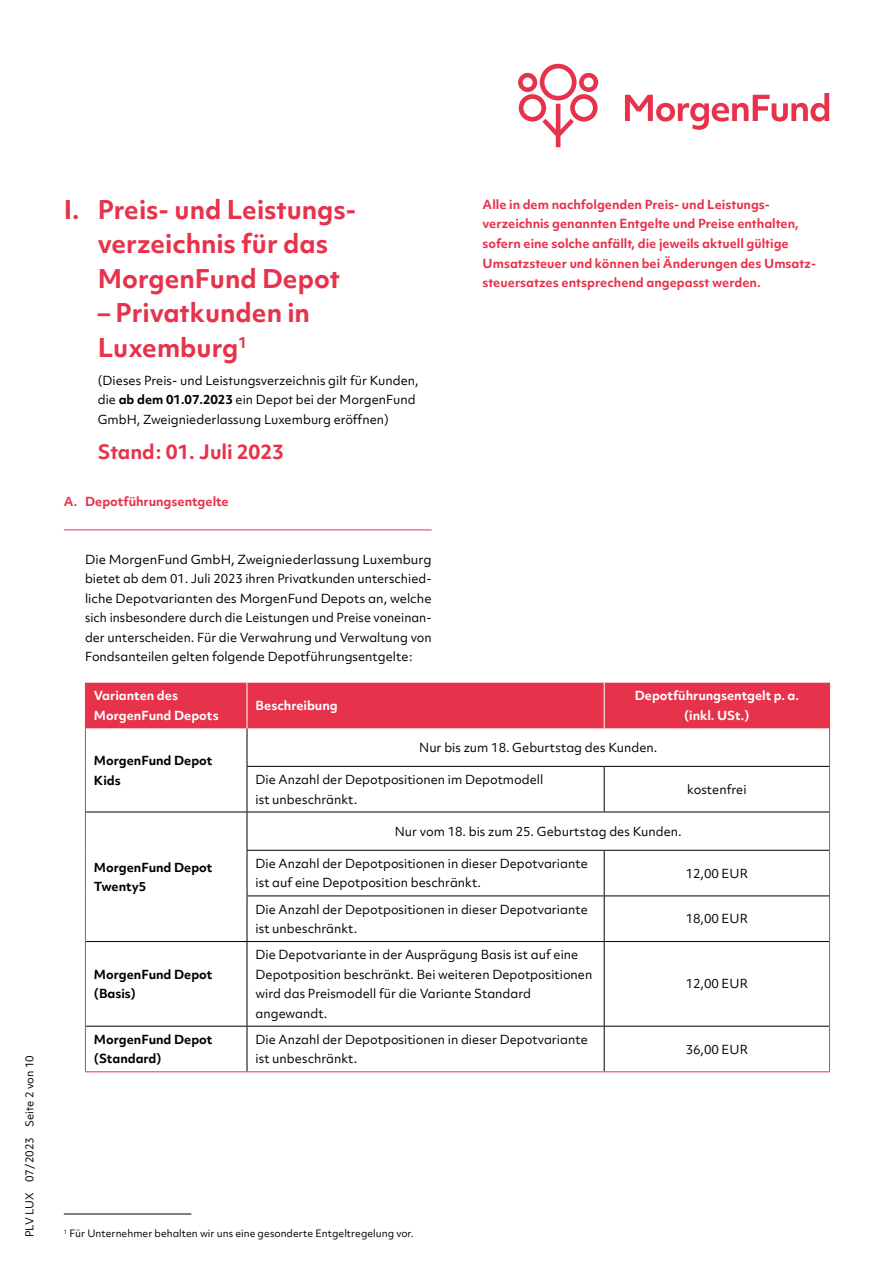
<style>
.page{position:relative;width:893px;height:1263px;background:#fff}
.page>*{position:absolute;margin:0;border:0;box-sizing:border-box;transform-origin:0 0}
.t1{font:700 24.75px/34.5px "Objektiv Mk 1";color:#e7324b}
.t2{font:700 19.05px "Objektiv Mk 1";color:#e7324b}
.t3{font:12px/19.5px "Objektiv Mk 2";color:#000}
.t4{font:700 12px/19.5px "Objektiv Mk 1";color:#e7324b}
.t5{font:12px/19.5px "Objektiv Mk 1";color:#000}
.t6{font:700 12px/19.5px "Objektiv Mk 2";color:#000}
.t7{font:700 12px/19.5px "Objektiv Mk 2";color:#fff}
.t8{font:700 12px "Objektiv Mk 2";color:#e7324b}
.t9{font:10.5px "Objektiv Mk 1";color:#000}
.t10{font:9.75px "Objektiv Mk 2";color:#000}
.s1{font-weight:700}
</style>
<div class="page">
<svg style="left:625px;top:93px;width:204px;height:37px"></svg>
<svg style="left:518px;top:64px;width:80px;height:83px"></svg>
<hr style="left:64px;top:1213px;width:127px;height:1px;background:#000">
<div style="left:86px;top:683px;width:743px;height:45px;background:#e7324b"></div>
<hr style="left:247px;top:728px;width:1px;height:38px;background:#000">
<hr style="left:247px;top:766px;width:357px;height:1px;background:#000">
<hr style="left:247px;top:767px;width:1px;height:45px;background:#000">
<hr style="left:604px;top:766px;width:225px;height:1px;background:#000">
<hr style="left:604px;top:767px;width:1px;height:45px;background:#000">
<hr style="left:247px;top:812px;width:357px;height:1px;background:#000">
<hr style="left:247px;top:812px;width:1px;height:38px;background:#000">
<hr style="left:604px;top:812px;width:225px;height:1px;background:#000">
<hr style="left:247px;top:850px;width:357px;height:1px;background:#000">
<hr style="left:247px;top:851px;width:1px;height:44px;background:#000">
<hr style="left:604px;top:850px;width:225px;height:1px;background:#000">
<hr style="left:604px;top:851px;width:1px;height:44px;background:#000">
<hr style="left:247px;top:895px;width:357px;height:1px;background:#000">
<hr style="left:247px;top:896px;width:1px;height:45px;background:#000">
<hr style="left:604px;top:895px;width:225px;height:1px;background:#000">
<hr style="left:604px;top:896px;width:1px;height:45px;background:#000">
<hr style="left:86px;top:941px;width:161px;height:1px;background:#000">
<hr style="left:247px;top:941px;width:357px;height:1px;background:#000">
<hr style="left:247px;top:942px;width:1px;height:84px;background:#000">
<hr style="left:604px;top:941px;width:225px;height:1px;background:#000">
<hr style="left:604px;top:942px;width:1px;height:84px;background:#000">
<hr style="left:86px;top:1026px;width:161px;height:1px;background:#000">
<hr style="left:247px;top:1026px;width:357px;height:1px;background:#000">
<hr style="left:247px;top:1026px;width:1px;height:45px;background:#000">
<hr style="left:604px;top:1026px;width:225px;height:1px;background:#000">
<hr style="left:604px;top:1026px;width:1px;height:45px;background:#000">
<hr style="left:85px;top:728px;width:1px;height:38px;background:#e7324b">
<hr style="left:829px;top:728px;width:1px;height:38px;background:#e7324b">
<hr style="left:85px;top:766px;width:1px;height:46px;background:#e7324b">
<hr style="left:829px;top:766px;width:1px;height:46px;background:#e7324b">
<hr style="left:85px;top:812px;width:1px;height:38px;background:#e7324b">
<hr style="left:829px;top:812px;width:1px;height:38px;background:#e7324b">
<hr style="left:85px;top:850px;width:1px;height:46px;background:#e7324b">
<hr style="left:829px;top:850px;width:1px;height:46px;background:#e7324b">
<hr style="left:85px;top:896px;width:1px;height:45px;background:#e7324b">
<hr style="left:829px;top:896px;width:1px;height:45px;background:#e7324b">
<hr style="left:85px;top:941px;width:1px;height:85px;background:#e7324b">
<hr style="left:829px;top:941px;width:1px;height:85px;background:#e7324b">
<hr style="left:85px;top:1026px;width:1px;height:45px;background:#e7324b">
<hr style="left:829px;top:1026px;width:1px;height:45px;background:#e7324b">
<hr style="left:247px;top:683px;width:1px;height:45px;background:#fff">
<hr style="left:604px;top:683px;width:1px;height:45px;background:#fff">
<hr style="left:85px;top:683px;width:1px;height:45px;background:#e7324b">
<hr style="left:829px;top:683px;width:1px;height:45px;background:#e7324b">
<hr style="left:86px;top:812px;width:161px;height:1px;background:#000">
<hr style="left:85px;top:1071px;width:162px;height:1px;background:#e7324b">
<hr style="left:247px;top:1071px;width:357px;height:1px;background:#e7324b">
<hr style="left:604px;top:1071px;width:226px;height:1px;background:#e7324b">
<hr style="left:64px;top:529px;width:368px;height:1px;background:#e7324b">
<p class="t9" style="left:22px;top:1237px;width:183px;rotate:-90deg">PLV LUX 07/2023 Seite 2 von 10</p>
<h1 class="t1" style="left:98px;top:192px;width:260px;text-indent:-34px">I. Preis- und Leistungs&shy;ver zeich nis für das<br>MorgenFund Depot</h1>
<h1 class="t1" style="left:98px;top:295px;width:214px">– Privat kunden in<br>Luxemburg<sup>1</sup></h1>
<p class="t5" style="left:98px;top:370px;width:322px">(Dieses Preis- und Leistungsverzeichnis gilt für Kunden, die <span class="s1">ab dem 01.07.2023</span> ein Depot bei der MorgenFund<br>GmbH, Zweigniederlassung Luxemburg eröffnen)</p>
<h2 class="t2" style="left:98px;top:438px;width:188px">Stand : 01. Juli 2023</h2>
<p class="t8" style="left:64px;top:493px;width:167px">A. Depotführungsentgelte</p>
<p class="t3" style="left:85px;top:550px;width:348px;text-align:justify">Die MorgenFund GmbH, Zweigniederlassung Luxemburg bietet ab dem 01. Juli 2023 ihren Privatkunden unterschied&shy;liche Depotvarianten des MorgenFund Depots an, welche sich insbesondere durch die Leis tungen und Preise voneinan&shy;der unterscheiden. Für die Ver wahrung und Verwaltung von Fondsanteilen gelten fol gende Depotführungsentgelte :</p>
<p class="t4" style="left:483px;top:194px;width:335px">Alle in dem nachfolgenden Preis- und Leistungs&shy;verzeichnis genannten Entgelte und Preise enthalten, sofern eine solche anfällt, die jeweils aktuell gültige Umsatz steuer und können bei Änderungen des Umsatz&shy;steuer satzes entsprechend angepasst werden.</p>
<p class="t7" style="left:94px;top:686px;width:126px">Varianten des<br>MorgenFund Depots</p>
<p class="t7" style="left:255px;top:695px;width:84px">Beschreibung</p>
<p class="t7" style="left:635px;top:686px;width:166px;text-align:center">Depotführungsentgelt p. a. (inkl. USt.)</p>
<p class="t6" style="left:94px;top:750px;width:120px">MorgenFund Depot<br>Kids</p>
<p class="t3" style="left:419px;top:737px;width:240px">Nur bis zum 18. Geburtstag des Kunden.</p>
<p class="t3" style="left:255px;top:770px;width:289px">Die Anzahl der Depotpositionen im Depotmodell ist unbeschränkt.</p>
<p class="t3" style="left:687px;top:779px;width:61px">kostenfrei</p>
<p class="t6" style="left:94px;top:857px;width:120px">MorgenFund Depot<br>Twenty5</p>
<p class="t6" style="left:94px;top:964px;width:120px">MorgenFund Depot (Basis)</p>
<p class="t3" style="left:395px;top:821px;width:288px">Nur vom 18. bis zum 25. Geburtstag des Kunden.</p>
<p class="t3" style="left:255px;top:853px;width:334px">Die Anzahl der Depotpositionen in dieser Depotvariante ist auf eine Depotposition beschränkt.</p>
<p class="t3" style="left:686px;top:863px;width:64px">12,00 EUR</p>
<p class="t3" style="left:255px;top:899px;width:334px">Die Anzahl der Depotpositionen in dieser Depotvariante ist unbeschränkt.</p>
<p class="t3" style="left:686px;top:909px;width:64px">18,00 EUR</p>
<p class="t3" style="left:255px;top:945px;width:338px">Die Depotvariante in der Ausprägung Basis ist auf eine Depotposition beschränkt. Bei weiteren Depotpositionen wird das Preismodell für die Variante Standard angewandt.</p>
<p class="t3" style="left:686px;top:974px;width:64px">12,00 EUR</p>
<p class="t6" style="left:94px;top:1029px;width:120px">MorgenFund Depot (Standard)</p>
<p class="t3" style="left:255px;top:1029px;width:334px">Die Anzahl der Depotpositionen in dieser Depotvariante ist unbeschränkt.</p>
<p class="t3" style="left:686px;top:1039px;width:64px">36,00 EUR</p>
<p class="t10" style="left:64px;top:1227px;width:351px"><sup>1</sup> Für Unternehmer behalten wir uns eine gesonderte Entgeltregelung vor.</p>
</div>
